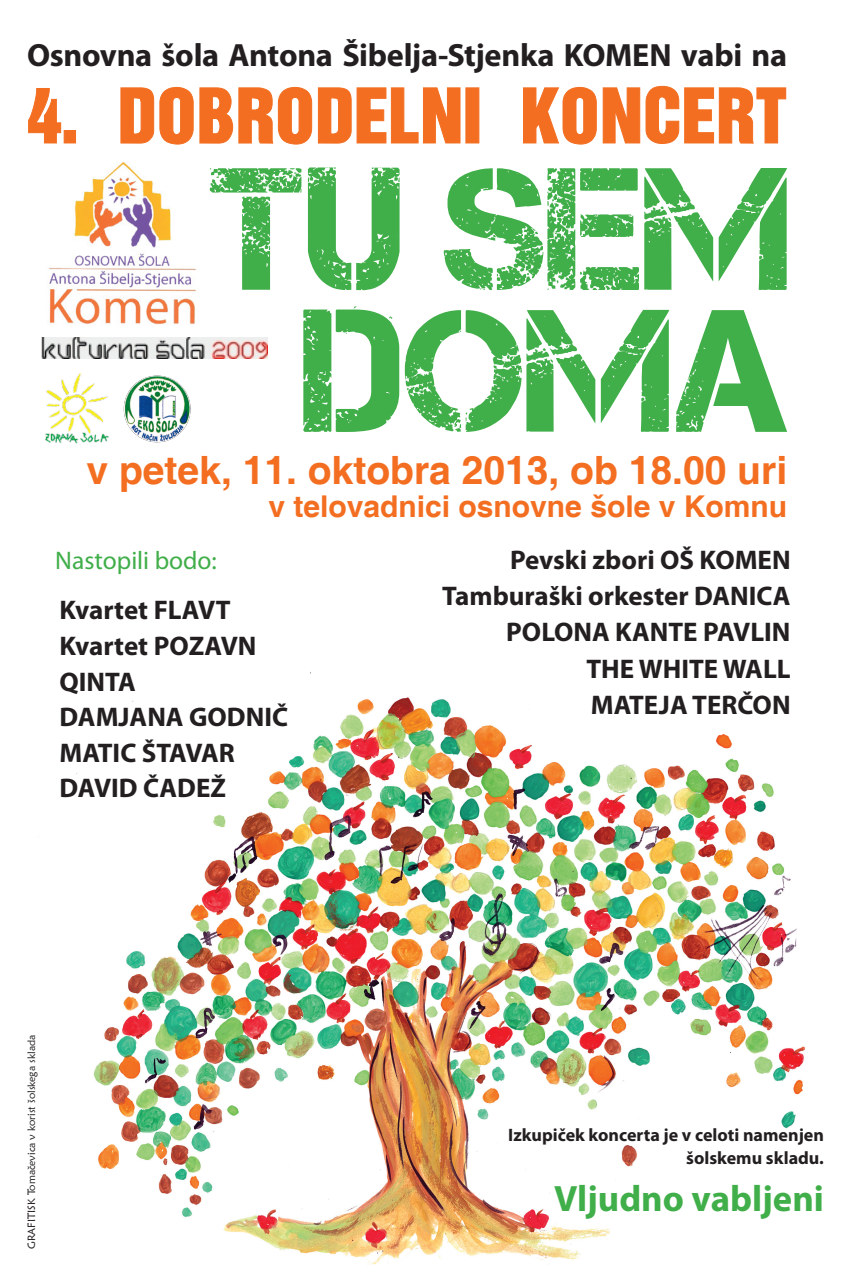
<style>
.page{position:relative;width:851px;height:1276px;background:#fff}
.page>*{position:absolute;margin:0;border:0;box-sizing:border-box;transform-origin:0 0}
.t1{font:600 75.75px "Helvetica Inserat";color:#f36e21}
.t2{font:700 39px "Helvetica";color:#f36e21}
.t3{font:700 36.75px "Myriad Pro";color:#40ae49}
.t4{font:700 32.25px "Myriad Pro";letter-spacing:-.01em;color:#231f20}
.t5{font:700 30px "Helvetica";color:#f36e21}
.t6{font:700 27px "Myriad Pro";color:#231f20}
.t7{font:25.5px "Myriad Pro";color:#40ae49}
.t8{font:700 18px "Myriad Pro";color:#231f20}
.t9{font:10.5px "Maiandra GD";color:#231f20}
</style>
<div class="page">
<img style="left:29px;top:85px;width:776px;height:1180px">
<img style="left:42px;top:373px;width:71px;height:72px">
<img style="left:120px;top:373px;width:72px;height:72px">
<img style="left:32px;top:152px;width:178px;height:180px">
<img style="left:41px;top:337px;width:226px;height:22px">
<svg style="left:28px;top:88px;width:33px;height:56px"></svg>
<div style="left:64px;top:130px;width:12px;height:13px;border:1px solid #f36e21"></div>
<svg style="left:120px;top:87px;width:340px;height:58px"></svg>
<svg style="left:522px;top:86px;width:264px;height:59px"></svg>
<svg style="left:210px;top:168px;width:91px;height:122px"></svg>
<svg style="left:308px;top:167px;width:91px;height:123px"></svg>
<svg style="left:443px;top:168px;width:344px;height:122px"></svg>
<svg style="left:303px;top:306px;width:96px;height:126px"></svg>
<svg style="left:405px;top:310px;width:264px;height:122px"></svg>
<svg style="left:676px;top:310px;width:111px;height:122px"></svg>
<p class="t4" style="left:27px;top:34px;width:761px">Osnovna šola Antona Šibelja-Stjenka KOMEN vabi na</p>
<p class="t1" style="left:27px;top:74px;width:761px">4. DOBRODELNI KONCERT</p>
<p class="t2" style="left:86px;top:446px;width:702px">v petek, 11. oktobra 2013, ob 18.00 uri</p>
<p class="t5" style="left:268px;top:488px;width:520px">v telovadnici osnovne šole v Komnu</p>
<p class="t7" style="left:55px;top:545px;width:163px">Nastopili bodo:</p>
<p class="t6" style="left:60px;top:592px;width:172px">Kvartet FLAVT</p>
<p class="t6" style="left:60px;top:628px;width:198px">Kvartet POZAVN</p>
<p class="t6" style="left:60px;top:664px;width:78px">QINTA</p>
<p class="t6" style="left:60px;top:699px;width:230px">DAMJANA GODNIČ</p>
<p class="t6" style="left:60px;top:735px;width:177px">MATIC ŠTAVAR</p>
<p class="t6" style="left:60px;top:770px;width:168px">DAVID ČADEŽ</p>
<p class="t9" style="left:25px;top:1249px;width:216px;rotate:-90deg">GRAFITISK Tomačevica v korist šolskega sklada</p>
<p class="t6" style="left:510px;top:542px;width:282px">Pevski zbori OŠ KOMEN</p>
<p class="t6" style="left:442px;top:578px;width:350px">Tamburaški orkester DANICA</p>
<p class="t6" style="left:506px;top:614px;width:286px">POLONA KANTE PAVLIN</p>
<p class="t6" style="left:586px;top:651px;width:206px">THE WHITE WALL</p>
<p class="t6" style="left:590px;top:687px;width:201px">MATEJA TERČON</p>
<p class="t8" style="left:508px;top:1123px;width:317px">Izkupiček koncerta je v celoti namenjen</p>
<p class="t8" style="left:686px;top:1146px;width:139px">šolskemu skladu.</p>
<p class="t3" style="left:554px;top:1174px;width:271px">Vljudno vabljeni</p>
</div>
